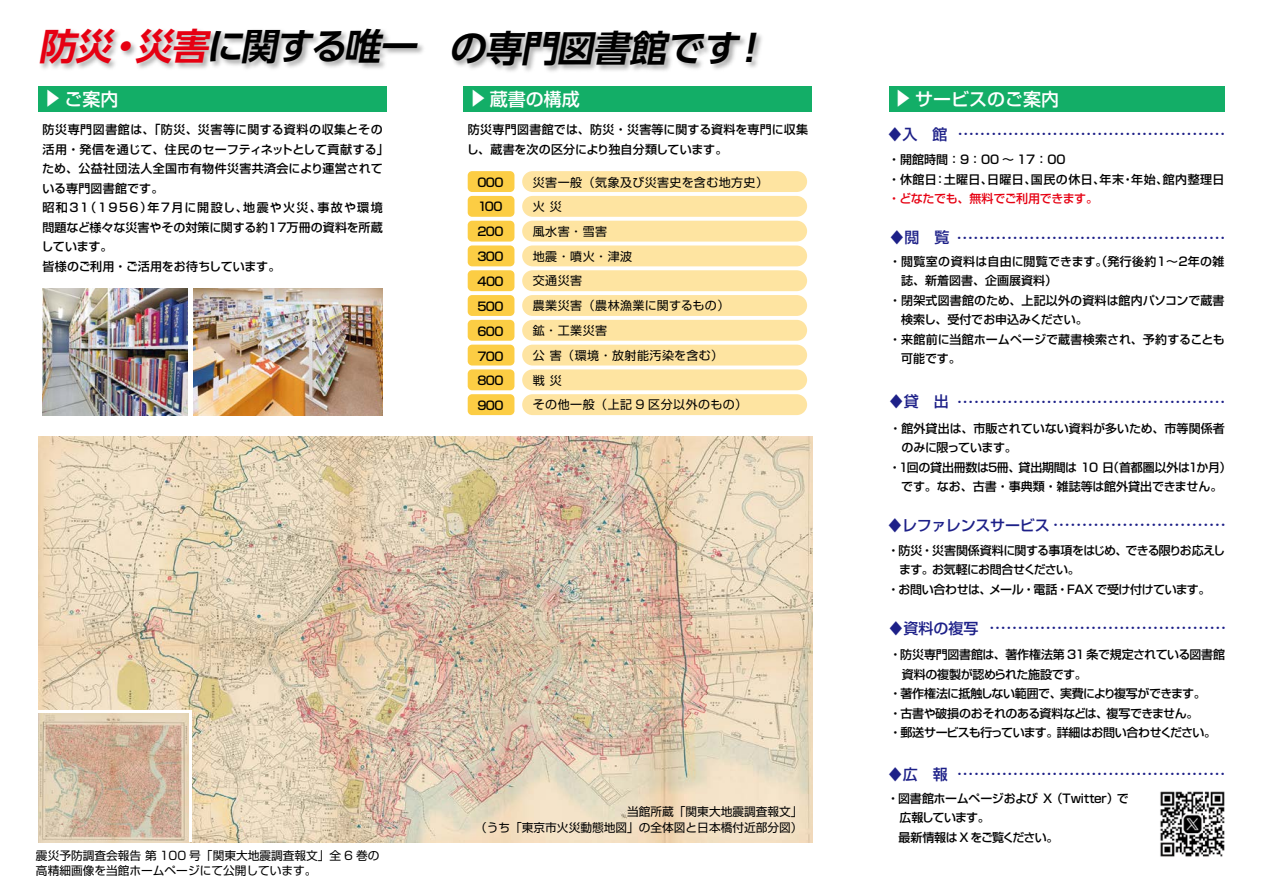
<style>
.page{position:relative;width:1263px;height:893px;background:#fff}
.page>*{position:absolute;margin:0;border:0;box-sizing:border-box;transform-origin:0 0}
.t1{font:italic 700 36.6px "UD Shin Go Pr 6 N De";color:#000}
.t2{font:italic 700 36.6px "UD Shin Go Pr 6 N De";color:#e60012}
.t3{font:500 18px "Shin Go Pr 6 N";color:#fff}
.t4{font:500 16.35px "Shin Go Pr 6 N";color:#1d2088;scale:1.04 1}
.t5{font:500 16.35px "Shin Go Pr 6 N";color:#1d2088;scale:1.06 1}
.t6{font:500 16.2px "Shin Go Pr 6 N";color:#1d2088;scale:1.04 1}
.t7{font:500 16.05px "Shin Go Pr 6 N";color:#1d2088;scale:1.04 1}
.t8{font:500 15px "Shin Go Pr 6 N";color:#1d2088}
.t9{font:500 12px/24.8px "Shin Go Pr 6 N";letter-spacing:-.01em;color:#000}
.t10{font:500 12px/19.5px "Shin Go Pr 6 N";letter-spacing:-.035em;color:#000}
.t11{font:12px/24.8px "Shin Go Pr 6 N";letter-spacing:.04em;color:#000}
.t12{font:500 12px/19.5px "Shin Go Pr 6 N";letter-spacing:.015em;color:#000}
.t13{font:500 12px "Shin Go Pr 6 N";letter-spacing:.03em;color:#000}
.t14{font:500 12px "Shin Go Pr 6 N";letter-spacing:-.04em;color:#000}
.t15{font:500 12px "Shin Go Pr 6 N";letter-spacing:.05em;color:#000}
.t16{font:500 12px "Shin Go Pr 6 N";letter-spacing:-.045em;color:#000}
.t17{font:500 12px "Shin Go Pr 6 N";letter-spacing:.01em;color:#000}
.t18{font:500 12px "Shin Go Pr 6 N";letter-spacing:-.03em;color:#000}
.t19{font:500 12px "Shin Go Pr 6 N";letter-spacing:-.03em;color:#e60012}
.t20{font:500 12px "Shin Go Pr 6 N";letter-spacing:-.065em;color:#000}
.t21{font:500 12px "Shin Go Pr 6 N";letter-spacing:-.08em;color:#000}
.t22{font:11.7px/16px "Shin Go Pr 6 N";color:#000;text-align:right}
.s1{color:#e60012}
.s2{font-family:"Koz Go Pr 6 N";font-weight:400}
.s3{font-size:15px}
</style>
<div class="page">
<img style="left:38px;top:436px;width:774px;height:406px">
<div style="left:38px;top:710px;width:154px;height:132px;background:linear-gradient(to right,#fff,#fff)"></div>
<img style="left:38px;top:714px;width:151px;height:128px">
<div style="left:463px;top:86px;width:349px;height:25px;background:#13ae67"></div>
<div style="left:889px;top:86px;width:336px;height:25px;background:#13ae67"></div>
<img style="left:1160px;top:791px;width:65px;height:66px">
<img style="left:453px;top:32px;width:309px;height:40px">
<img style="left:41px;top:30px;width:383px;height:40px">
<div style="left:38px;top:86px;width:349px;height:25px;background:#13ae67"></div>
<img style="left:193px;top:289px;width:190px;height:126px">
<img style="left:43px;top:289px;width:144px;height:126px">
<div style="left:468px;top:171px;width:46px;height:21px;background:#fccd44;border-radius:4px"></div>
<div style="left:522px;top:171px;width:285px;height:21px;background:#fee4a1;border-radius:10px"></div>
<div style="left:522px;top:196px;width:285px;height:21px;background:#fee4a1;border-radius:10px"></div>
<div style="left:522px;top:221px;width:285px;height:21px;background:#fee4a1;border-radius:10px"></div>
<div style="left:522px;top:245px;width:285px;height:21px;background:#fee4a1;border-radius:10px"></div>
<div style="left:522px;top:270px;width:285px;height:21px;background:#fee4a1;border-radius:10px"></div>
<div style="left:522px;top:295px;width:285px;height:21px;background:#fee4a1;border-radius:10px"></div>
<div style="left:522px;top:320px;width:285px;height:21px;background:#fee4a1;border-radius:10px"></div>
<div style="left:522px;top:345px;width:285px;height:20px;background:#fee4a1;border-radius:10px"></div>
<div style="left:522px;top:369px;width:285px;height:21px;background:#fee4a1;border-radius:10px"></div>
<div style="left:522px;top:394px;width:285px;height:21px;background:#fee4a1;border-radius:10px"></div>
<div style="left:468px;top:196px;width:46px;height:21px;background:#fccd44;border-radius:4px"></div>
<div style="left:468px;top:221px;width:46px;height:21px;background:#fccd44;border-radius:4px"></div>
<div style="left:468px;top:245px;width:46px;height:21px;background:#fccd44;border-radius:4px"></div>
<div style="left:468px;top:270px;width:46px;height:21px;background:#fccd44;border-radius:4px"></div>
<div style="left:468px;top:295px;width:46px;height:21px;background:#fccd44;border-radius:4px"></div>
<div style="left:468px;top:320px;width:46px;height:21px;background:#fccd44;border-radius:4px"></div>
<div style="left:468px;top:345px;width:46px;height:20px;background:#fccd44;border-radius:4px"></div>
<div style="left:468px;top:369px;width:46px;height:21px;background:#fccd44;border-radius:4px"></div>
<div style="left:468px;top:394px;width:46px;height:21px;background:#fccd44;border-radius:4px"></div>
<h1 class="t1" style="left:38px;top:16px;width:390px"><span class="s1">防災災害</span>に関する唯一</h1>
<h1 class="t2" style="left:105px;top:16px;width:49px">・</h1>
<h2 class="t3" style="left:43px;top:84px;width:77px"><span class="s2">▶</span> ご案内</h2>
<p class="t15" style="left:43px;top:120px;width:342px">防災専門図書館は、「防災、災害等に関する資料の収集とその</p>
<p class="t17" style="left:43px;top:139px;width:348px">活用・発信を通じて、住民のセーフティネットとして貢献する「</p>
<p class="t13" style="left:42px;top:159px;width:342px">ため、公益社団法人全国市有物件災害共済会により運営されて</p>
<p class="t12" style="left:43px;top:178px;width:122px">いる専門図書館です。</p>
<p class="t9" style="left:317px;top:195px;width:67px">事故や環境</p>
<p class="t15" style="left:148px;top:198px;width:102px">年７月に開設し、</p>
<p class="t9" style="left:243px;top:195px;width:80px">地震や火災、</p>
<p class="t9" style="left:84px;top:195px;width:69px">（1956）</p>
<p class="t9" style="left:41px;top:197px;width:343px;line-height:19.5px">昭和31<br>問題など様々な災害やその対策に関する約17万冊の資料を所蔵しています。<br>皆様のご利用・ご活用をお待ちしています。</p>
<h1 class="t1" style="left:448px;top:18px;width:302px">の専門図書館です</h1>
<h1 class="t1" style="left:730px;top:18px;width:49px">!</h1>
<h2 class="t3" style="left:468px;top:84px;width:113px"><span class="s2">▶</span> 蔵書の構成</h2>
<p class="t12" style="left:467px;top:119px;width:343px">防災専門図書館では、防災・災害等に関する資料を専門に収集し、蔵書を次の区分により独自分類しています。</p>
<p class="t9" style="left:477px;top:169px;width:28px">000<br>100</p>
<p class="t11" style="left:533px;top:169px;width:237px">災害一般（気象及び災害史を含む地方史(火災<br>風水害・雪害<br>地震・噴火・津波<br>交通災害<br>農業災害（農林漁業に関するもの(<br>鉱・工業災害<br>公害（環境・放射能汚染を含む(<br>戦災<br>その他一般（上記 9 区分以外のもの(</p>
<p class="t9" style="left:477px;top:218px;width:28px">200</p>
<p class="t9" style="left:477px;top:244px;width:28px;text-align:justify">300<br>400<br>500<br>600<br>700<br>800<br>900</p>
<p class="t22" style="left:36px;top:847px;width:345px;line-height:14.9px;text-align:left">震災予防調査会報告第 100 号「関東大地震調査報文」全 6 巻の高精細画像を当館ホームページにて公開しています。</p>
<p class="t22" style="left:475px;top:803px;width:329px">当館所蔵「関東大地震調査報文「<br>（うち「東京市火災動態地図」の全体図と日本橋付近部分図(</p>
<h2 class="t3" style="left:893px;top:84px;width:167px"><span class="s2">▶</span> サービスのご案内</h2>
<p class="t8" style="left:887px;top:122px;width:61px">♦入　館</p>
<h3 class="t7" style="left:957px;top:121px;width:259px">................................................</h3>
<p class="t9" style="left:888px;top:146px;width:179px">・開館時間：9：00~ 17：00</p>
<p class="t9" style="left:1131px;top:166px;width:39px">年始、</p>
<p class="t9" style="left:1163px;top:166px;width:63px">館内整理日</p>
<p class="t9" style="left:1099px;top:166px;width:26px">年末</p>
<p class="t9" style="left:888px;top:166px;width:50px">・休館日</p>
<p class="t19" style="left:888px;top:189px;width:212px">・どなたでも、無料でご利用できます。</p>
<p class="t9" style="left:944px;top:166px;width:51px">土曜日、</p>
<p class="t9" style="left:1031px;top:166px;width:76px">国民の休日、</p>
<p class="t9" style="left:987px;top:166px;width:51px">日曜日、</p>
<p class="t9" style="left:934px;top:166px;width:13px">：</p>
<p class="t9" style="left:1122px;top:166px;width:13px">・</p>
<h3 class="t6" style="left:889px;top:225px;width:325px"><span class="s3">♦閲　覧</span> ................................................</h3>
<p class="t13" style="left:889px;top:252px;width:337px">・閲覧室の資料は自由に閲覧できます。（発行後約１～２年の雑</p>
<p class="t9" style="left:901px;top:268px;width:157px">誌、新着図書、企画展資料(</p>
<p class="t12" style="left:889px;top:290px;width:337px">・閉架式図書館のため、上記以外の資料は館内パソコンで蔵書</p>
<p class="t9" style="left:901px;top:307px;width:188px">検索し、受付でお申込みください。</p>
<p class="t9" style="left:889px;top:326px;width:337px">・来館前に当館ホームページで蔵書検索され、予約することも</p>
<p class="t9" style="left:901px;top:346px;width:61px">可能です。</p>
<p class="t8" style="left:889px;top:389px;width:61px">♦貸　出</p>
<h3 class="t6" style="left:957px;top:388px;width:260px">................................................</h3>
<p class="t9" style="left:889px;top:415px;width:337px">・館外貸出は、市販されていない資料が多いため、市等関係者</p>
<p class="t14" style="left:901px;top:438px;width:117px">のみに限っています。</p>
<p class="t9" style="left:1196px;top:454px;width:36px">か月(</p>
<p class="t9" style="left:907px;top:454px;width:84px">回の貸出冊数は</p>
<p class="t9" style="left:997px;top:454px;width:195px">冊、貸出期間は 10 （日首都圏以外は</p>
<p class="t9" style="left:897px;top:454px;width:13px">１</p>
<p class="t9" style="left:987px;top:454px;width:13px">５</p>
<p class="t9" style="left:1187px;top:454px;width:13px">１</p>
<p class="t9" style="left:889px;top:454px;width:13px">・</p>
<p class="t9" style="left:901px;top:473px;width:323px">です。なお、古書・事典類・雑誌等は館外貸出できません。</p>
<h3 class="t5" style="left:887px;top:511px;width:321px"><span class="s3">♦レファレンスサービス</span> ..............................</h3>
<p class="t10" style="left:888px;top:539px;width:241px">・防災・災害関係資料に関する事項をはじめ、</p>
<p class="t20" style="left:899px;top:560px;width:182px">ます。お気軽にお問合せください。</p>
<p class="t10" style="left:989px;top:578px;width:223px">メール・電話・FAX で受け付けています。</p>
<p class="t21" style="left:1125px;top:540px;width:101px">できる限りお応えし</p>
<p class="t10" style="left:888px;top:578px;width:105px">・お問い合わせは、</p>
<p class="t8" style="left:889px;top:616px;width:91px">♦資料の複写</p>
<h3 class="t4" style="left:989px;top:614px;width:230px">..........................................</h3>
<p class="t9" style="left:889px;top:642px;width:337px">・防災専門図書館は、著作権法第 31 条で規定されている図書館</p>
<p class="t9" style="left:902px;top:661px;width:186px">資料の複製が認められた施設です。</p>
<p class="t14" style="left:889px;top:684px;width:318px">・著作権法に抵触しない範囲で、実費により複写ができます。</p>
<p class="t18" style="left:889px;top:703px;width:310px">・古書や破損のおそれのある資料などは、複写できません。</p>
<p class="t16" style="left:889px;top:723px;width:328px">・郵送サービスも行っています。詳細はお問い合わせください。</p>
<p class="t8" style="left:888px;top:762px;width:61px">♦広　報</p>
<h3 class="t6" style="left:957px;top:760px;width:260px">................................................</h3>
<p class="t10" style="left:898px;top:788px;width:222px;text-indent:-11px">・図書館ホームページおよび X（Twitter）広報しています。<br>最新情報は X をご覧ください。</p>
<p class="t9" style="left:1117px;top:785px;width:13px">で</p>
</div>
